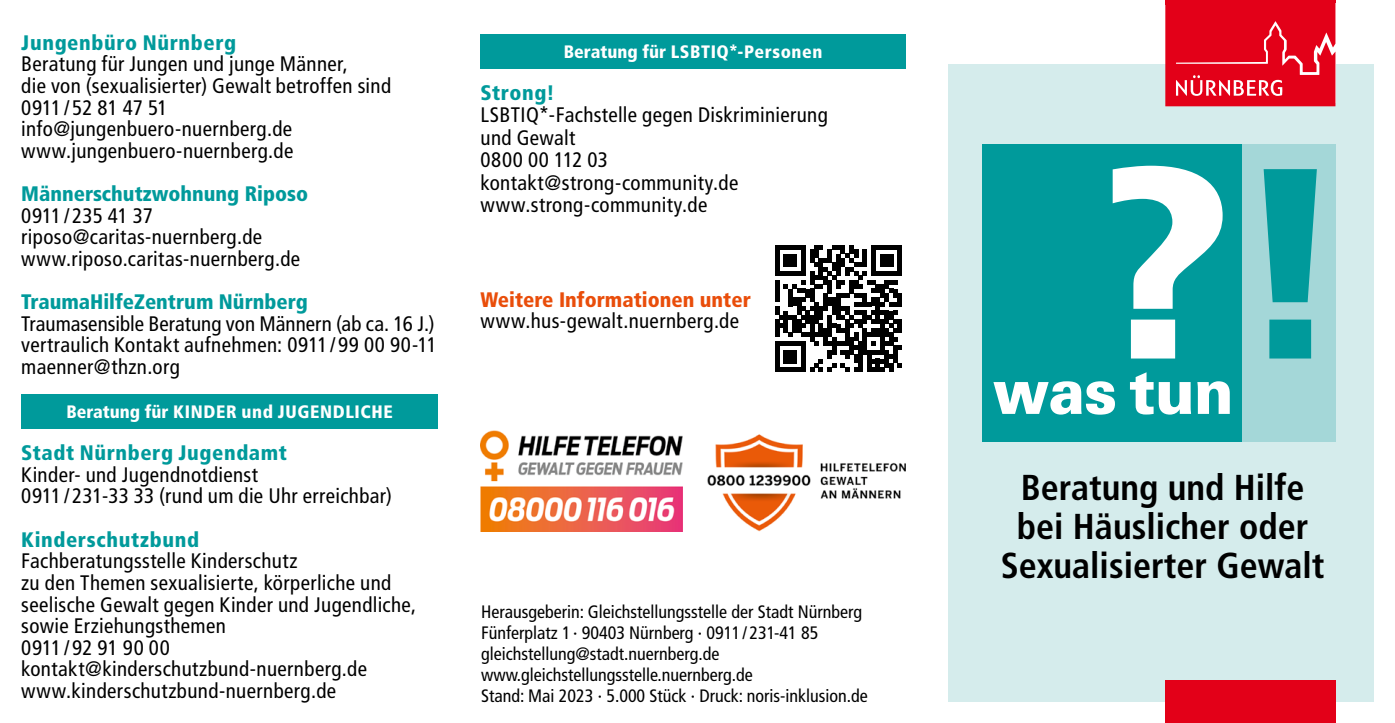
<style>
.page{position:relative;width:1395px;height:723px;background:#fff}
.page>*{position:absolute;margin:0;border:0;box-sizing:border-box;transform-origin:0 0}
.StN__Referat_9_10_5{font:700 condensed 36px/39px "Frutiger LT Std";color:#000;text-align:center}
.t1{font:condensed 21px/21.6px "Frutiger LT Std";letter-spacing:.015em;color:#000}
.t2{font:900 condensed 21px "Frutiger LT Std";letter-spacing:.025em;color:#009a9b}
.t3{font:900 condensed 21px "Frutiger LT Std";color:#009a9b}
.t4{font:900 condensed 21px "Frutiger LT Std";color:#e94d0a}
.StN__Referat_9_10_5-2{font:condensed 18px "Frutiger LT Std";color:#000}
.StN__Referat_9_10_5-3{font:900 condensed 18px "Frutiger LT Std";letter-spacing:.03em;color:#fff}
</style>
<div class="page">
<div style="left:948px;top:64px;width:425px;height:638px;background:#d5ecec"></div>
<div style="left:1165px;top:680px;width:170px;height:43px;background:#e30018"></div>
<svg style="left:1165px;top:0;width:170px;height:106px"></svg>
<div style="left:1242px;top:145px;width:93px;height:297px;background:#a4d7d8"></div>
<div style="left:982px;top:145px;width:260px;height:297px;background:#009a9b"></div>
<svg style="left:1263px;top:169px;width:54px;height:189px"></svg>
<svg style="left:1112px;top:166px;width:110px;height:192px"></svg>
<svg style="left:993px;top:381px;width:122px;height:34px"></svg>
<svg style="left:1130px;top:372px;width:61px;height:43px"></svg>
<svg style="left:1197px;top:381px;width:32px;height:33px"></svg>
<img style="left:480px;top:431px;width:203px;height:100px">
<img style="left:707px;top:434px;width:199px;height:98px">
<svg style="left:775px;top:245px;width:127px;height:127px"></svg>
<div style="left:21px;top:394px;width:417px;height:34px;background:#009a9b"></div>
<div style="left:480px;top:34px;width:426px;height:34px;background:#009a9b"></div>
<p class="t2" style="left:21px;top:30px;width:216px">Jungenbüro Nürnberg</p>
<p class="t1" style="left:21px;top:53px;width:371px">Beratung für Jungen und junge Männer,<br>die von (sexualisierter) Gewalt betroffen sind</p>
<p class="t1" style="left:21px;top:97px;width:148px">0911 / 52 81 47 51</p>
<p class="t1" style="left:21px;top:118px;width:272px">info@jungenbuero-nuernberg.de</p>
<p class="t1" style="left:21px;top:140px;width:274px">www.jungenbuero-nuernberg.de</p>
<p class="t3" style="left:21px;top:181px;width:288px">Männerschutzwohnung Riposo</p>
<p class="t1" style="left:21px;top:205px;width:133px">0911 / 235 41 37</p>
<p class="t1" style="left:21px;top:226px;width:242px">riposo@caritas-nuernberg.de</p>
<p class="t1" style="left:21px;top:248px;width:280px">www.riposo.caritas-nuernberg.de</p>
<p class="t3" style="left:21px;top:289px;width:288px">TraumaHilfeZentrum Nürnberg</p>
<p class="t1" style="left:21px;top:313px;width:415px">Traumasensible Beratung von Männern (ab ca. 16 J.)</p>
<p class="t1" style="left:21px;top:334px;width:417px">vertraulich Kontakt aufnehmen: 0911/99 00 90-11</p>
<p class="t1" style="left:21px;top:356px;width:160px">maenner@thzn.org</p>
<p class="StN__Referat_9_10_5-3" style="left:66px;top:401px;width:328px">Beratung für KINDER und JUGENDLICHE</p>
<p class="t2" style="left:21px;top:440px;width:267px">Stadt Nürnberg Jugendamt</p>
<p class="t1" style="left:21px;top:464px;width:238px">Kinder- und Jugendnotdienst</p>
<p class="t1" style="left:21px;top:485px;width:372px">0911/231-33 33 (rund um die Uhr erreichbar)</p>
<p class="t2" style="left:21px;top:527px;width:179px">Kinderschutzbund</p>
<p class="t1" style="left:21px;top:550px;width:396px">Fachberatungsstelle Kinderschutz<br>zu den Themen sexualisierte, körperliche und seelische Gewalt gegen Kinder und Jugendliche, sowie Erziehungsthemen</p>
<p class="t1" style="left:21px;top:637px;width:150px">0911/92 91 90 00</p>
<p class="t1" style="left:21px;top:658px;width:347px">kontakt@kinderschutzbund-nuernberg.de</p>
<p class="t1" style="left:21px;top:680px;width:316px">www.kinderschutzbund-nuernberg.de</p>
<p class="StN__Referat_9_10_5-3" style="left:564px;top:41px;width:260px">Beratung für LSBTIQ*-Personen</p>
<p class="t2" style="left:480px;top:80px;width:76px">Strong!</p>
<p class="t1" style="left:480px;top:104px;width:349px;line-height:22.5px">LSBTIQ*-Fachstelle gegen Diskriminierung und Gewalt</p>
<p class="t1" style="left:480px;top:149px;width:129px">0800 00 112 03</p>
<p class="t1" style="left:480px;top:172px;width:259px">kontakt@strong-community.de</p>
<p class="t1" style="left:480px;top:194px;width:228px">www.strong-community.de</p>
<p class="t4" style="left:480px;top:287px;width:272px">Weitere Informationen unter</p>
<p class="t1" style="left:480px;top:310px;width:260px">www.hus-gewalt.nuernberg.de</p>
<p class="StN__Referat_9_10_5-2" style="left:481px;top:601px;width:382px">Herausgeberin: Gleichstellungsstelle der Stadt Nürnberg</p>
<p class="StN__Referat_9_10_5-2" style="left:481px;top:622px;width:339px">Fünferplatz 1 · 90403 Nürnberg · 0911 / 231-41 85</p>
<p class="StN__Referat_9_10_5-2" style="left:481px;top:643px;width:240px">gleichstellung@stadt.nuernberg.de</p>
<p class="StN__Referat_9_10_5-2" style="left:481px;top:664px;width:273px">www.gleichstellungsstelle.nuernberg.de</p>
<p class="StN__Referat_9_10_5-2" style="left:481px;top:685px;width:388px">Stand: Mai 2023 · 5.000 Stück · Druck: noris-inklusion.de</p>
<p class="StN__Referat_9_10_5" style="left:1021px;top:468px;width:285px">Beratung und Hilfe</p>
<p class="StN__Referat_9_10_5" style="left:1001px;top:507px;width:325px">bei Häuslicher oder<br>Sexualisierter Gewalt</p>
</div>
